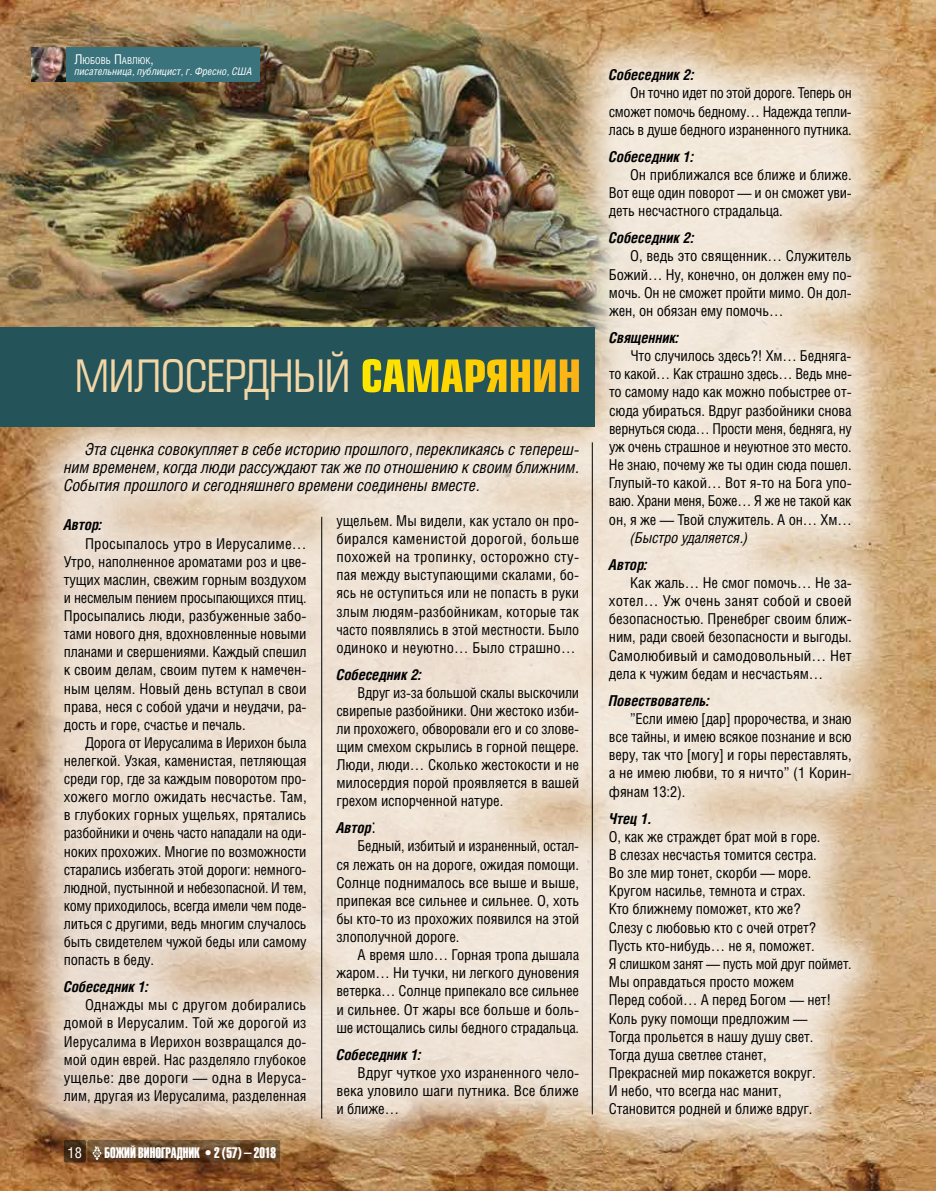
<style>
.page{position:relative;width:936px;height:1191px;background:#fff}
.page>*{position:absolute;margin:0;border:0;box-sizing:border-box;transform-origin:0 0}
.t1{font:43.5px "Europe Condensed C";letter-spacing:-.01em;color:#f3d6a6}
.t2{font:italic 16.5px/18.1px "Helios Cond C";letter-spacing:-.01em;color:#000;text-align:justify}
.t3{font:15px/18.1px "Helios Cond C";letter-spacing:-.01em;color:#000;text-align:justify}
.t4{font:italic 700 15px "Helios Cond C";color:#000}
.t5{font:15px "Helios Extra Compressed C";color:#fff}
.t6{font:italic 15px "Helios Cond C";letter-spacing:-.01em;color:#000}
.t7{font:15px "Helios Cond C";color:#fff}
.t8{font:italic 10.5px "Helios Cond C";color:#fff}
.t9{font:9.45px "Helios Cond C";color:#fff}
.s1{font-size:13.5px}
.s2{font-weight:700;color:#fff}
.s3{font-family:"Helios Cond Light C";font-weight:400;font-style:normal;font-size:21px}
.s4{font-style:inherit}
</style>
<div class="page">
<img style="left:0;top:0;width:935px;height:1191px">
<div style="left:16px;top:22px;width:883px;height:1142px;background:#fff;opacity:.75"></div>
<hr style="left:592px;top:442px;width:1px;height:672px;background:#000">
<hr style="left:321px;top:517px;width:1px;height:601px;background:#000">
<div style="left:0;top:327px;width:594px;height:99px;background:#24545a"></div>
<div style="left:66px;top:47px;width:194px;height:34px;background:#3a737b"></div>
<img style="left:32px;top:47px;width:34px;height:34px">
<svg style="left:87px;top:1140px;width:193px;height:22px;background:#67482b"></svg>
<svg style="left:64px;top:1140px;width:22px;height:22px"></svg>
<svg style="left:92px;top:1146px;width:9px;height:13px"></svg>
<p class="t9" style="left:74px;top:55px;width:81px"><span class="s1">Л</span>юбовь <span class="s1">П</span>авлюк<span class="s1">,</span></p>
<p class="t8" style="left:74px;top:65px;width:179px">писательница, публицист, г. Фресно, США</p>
<h1 class="t1" style="left:75px;top:349px;width:508px">МИЛОСЕРДНЫЙ <span class="s2">САМАРЯНИН</span></h1>
<p class="t2" style="left:64px;top:439px;width:517px;text-indent:21px">Эта сценка совокупляет в себе историю прошлого, перекликаясь с тепереш&shy;ним временем, когда люди рассуждают так же по отношению к своим ближним.<br>События прошлого и сегодняшнего времени соединены вместе.</p>
<p class="t4" style="left:64px;top:516px;width:39px">Автор:</p>
<p class="t3" style="left:64px;top:534px;width:244px;text-indent:21px">Просыпалось утро в Иерусалиме… Утро, наполненное ароматами роз и цве&shy;тущих маслин, свежим горным воздухом и несмелым пением просыпающихся птиц.<br>Просыпались люди, разбуженные забо&shy;тами нового дня, вдохновленные новыми планами и свершениями. Каждый спешил к своим делам, своим путем к намечен&shy;ным целям. Новый день вступал в свои права, неся с собой удачи и неудачи, ра&shy;дость и горе, счастье и печаль.</p>
<p class="t3" style="left:64px;top:733px;width:244px;text-indent:21px">Дорога от Иерусалима в Иерихон была нелегкой. Узкая, каменистая, петляющая среди гор, где за каждым поворотом про&shy;хожего могло ожидать несчастье. Там, в глубоких горных ущельях, прятались разбойники и очень часто нападали на оди&shy;ноких прохожих. Многие по возможности старались избегать этой дороги: немного&shy;людной, пустынной и небезопасной. И тем, кому приходилось, всегда имели чем поде&shy;литься с другими, ведь многим случалось быть свидетелем чужой беды или самому попасть в беду.</p>
<p class="t4" style="left:64px;top:978px;width:86px">Собеседник 1:</p>
<p class="t3" style="left:64px;top:995px;width:244px;text-indent:21px">Однажды мы с другом добирались домой в Иерусалим. Той же дорогой из Иерусалима в Иерихон возвращался до&shy;мой один еврей. Нас разделяло глубокое ущелье: две дороги — одна в Иеруса&shy;лим, другая из Иерусалима, разделенная</p>
<p class="t3" style="left:336px;top:511px;width:244px">ущельем. Мы видели, как устало он про&shy;бирался каменистой дорогой, больше похожей на тропинку, осторожно сту&shy;пая между выступающими скалами, бо&shy;ясь не оступиться или не попасть в руки злым людям-разбойникам, которые так часто появлялись в этой местности. Было одиноко и неуютно… Было страшно…</p>
<p class="t4" style="left:336px;top:665px;width:86px">Собеседник 2:</p>
<p class="t3" style="left:336px;top:683px;width:244px;text-indent:21px">Вдруг из-за большой скалы выскочили свирепые разбойники. Они жестоко изби&shy;ли прохожего, обворовали его и со злове&shy;щим смехом скрылись в горной пещере.<br>Люди, люди… Сколько жестокости и не милосердия порой проявляется в вашей грехом испорченной натуре.</p>
<p class="t4" style="left:336px;top:819px;width:41px">Автор<span class="s3">:</span></p>
<p class="t3" style="left:357px;top:836px;width:223px">Бедный, избитый и израненный, остал-</p>
<p class="t3" style="left:336px;top:855px;width:244px">ся лежать он на дороге, ожидая помощи.</p>
<p class="t3" style="left:336px;top:873px;width:244px">Солнце поднималось все выше и выше,</p>
<p class="t3" style="left:336px;top:891px;width:244px">припекая все сильнее и сильнее. О, хоть</p>
<p class="t3" style="left:336px;top:909px;width:244px">бы кто-то из прохожих появился на этой</p>
<p class="t3" style="left:336px;top:927px;width:125px">злополучной дороге.</p>
<p class="t3" style="left:357px;top:945px;width:223px">А время шло… Горная тропа дышала</p>
<p class="t3" style="left:336px;top:963px;width:244px">жаром… Ни тучки, ни легкого дуновения</p>
<p class="t3" style="left:336px;top:981px;width:244px">ветерка… Солнце припекало все сильнее</p>
<p class="t3" style="left:336px;top:1000px;width:244px">и сильнее. От жары все больше и боль-</p>
<p class="t3" style="left:336px;top:1018px;width:244px">ше истощались силы бедного страдальца.</p>
<p class="t4" style="left:336px;top:1045px;width:86px">Собеседник 1:</p>
<p class="t3" style="left:336px;top:1063px;width:244px;text-indent:21px">Вдруг чуткое ухо израненного чело&shy;века уловило шаги путника. Все ближе и ближе…</p>
<p class="t7" style="left:68px;top:1143px;width:16px">18</p>
<p class="t5" style="left:104px;top:1143px;width:173px">БОЖИЙ ВИНОГРАДНИК <span class="s4">• 2 (57) – 2018</span></p>
<p class="t4" style="left:609px;top:66px;width:86px">Собеседник 2:</p>
<p class="t3" style="left:609px;top:84px;width:244px;text-indent:21px">Он точно идет по этой дороге. Теперь он сможет помочь бедному… Надежда тепли&shy;лась в душе бедного израненного путника.</p>
<p class="t4" style="left:609px;top:147px;width:86px">Собеседник 1:</p>
<p class="t3" style="left:609px;top:165px;width:244px;text-indent:21px">Он приближался все ближе и ближе.<br>Вот еще один поворот — и он сможет уви&shy;деть несчастного страдальца.</p>
<p class="t4" style="left:609px;top:229px;width:86px">Собеседник 2:</p>
<p class="t3" style="left:609px;top:247px;width:244px;text-indent:21px">О, ведь это священник… Служитель Божий… Ну, конечно, он должен ему по&shy;мочь. Он не сможет пройти мимо. Он дол&shy;жен, он обязан ему помочь…</p>
<p class="t4" style="left:609px;top:328px;width:71px">Священник:</p>
<p class="t3" style="left:609px;top:346px;width:244px;text-indent:21px">Что случилось здесь?! Хм… Бедняга&shy;то какой… Как страшно здесь… Ведь мне&shy;то самому надо как можно побыстрее от&shy;сюда убираться. Вдруг разбойники снова вернуться сюда… Прости меня, бедняга, ну уж очень страшное и неуютное это место.<br>Не знаю, почему же ты один сюда пошел.<br>Глупый-то какой… Вот я-то на Бога упо&shy;ваю. Храни меня, Боже… Я же не такой как он, я же — Твой служитель. А он… Хм…</p>
<p class="t6" style="left:630px;top:528px;width:119px">(Быстро удаляется.)</p>
<p class="t4" style="left:609px;top:555px;width:39px">Автор:</p>
<p class="t3" style="left:609px;top:573px;width:244px;text-indent:21px">Как жаль… Не смог помочь… Не за&shy;хотел… Уж очень занят собой и своей безопасностью. Пренебрег своим ближ&shy;ним, ради своей безопасности и выгоды.<br>Cамолюбивый и самодовольный… Нет дела к чужим бедам и несчастьям…</p>
<p class="t4" style="left:609px;top:691px;width:102px">Повествователь:</p>
<p class="t3" style="left:609px;top:709px;width:244px;text-indent:21px">”Если имею [дар] пророчества, и знаю все тайны, и имею всякое познание и всю веру, так что [могу] и горы переставлять, а не имею любви, то я ничто” (1 Корин&shy;фянам 13:2).</p>
<p class="t4" style="left:609px;top:809px;width:43px">Чтец 1.</p>
<p class="t3" style="left:609px;top:827px;width:244px;text-align:left">О, как же страждет брат мой в горе.<br>В слезах несчастья томится сестра.<br>Во зле мир тонет, скорби — море.<br>Кругом насилье, темнота и страх.<br>Кто ближнему поможет, кто же?<br>Слезу с любовью кто с очей отрет?<br>Пусть кто-нибудь… не я, поможет.<br>Я слишком занят — пусть мой друг поймет.<br>Мы оправдаться просто можем<br>Перед собой… А перед Богом — нет!<br>Коль руку помощи предложим —<br>Тогда прольется в нашу душу свет.<br>Тогда душа светлее станет,<br>Прекрасней мир покажется вокруг.<br>И небо, что всегда нас манит,<br>Становится родней и ближе вдруг.</p>
</div>
